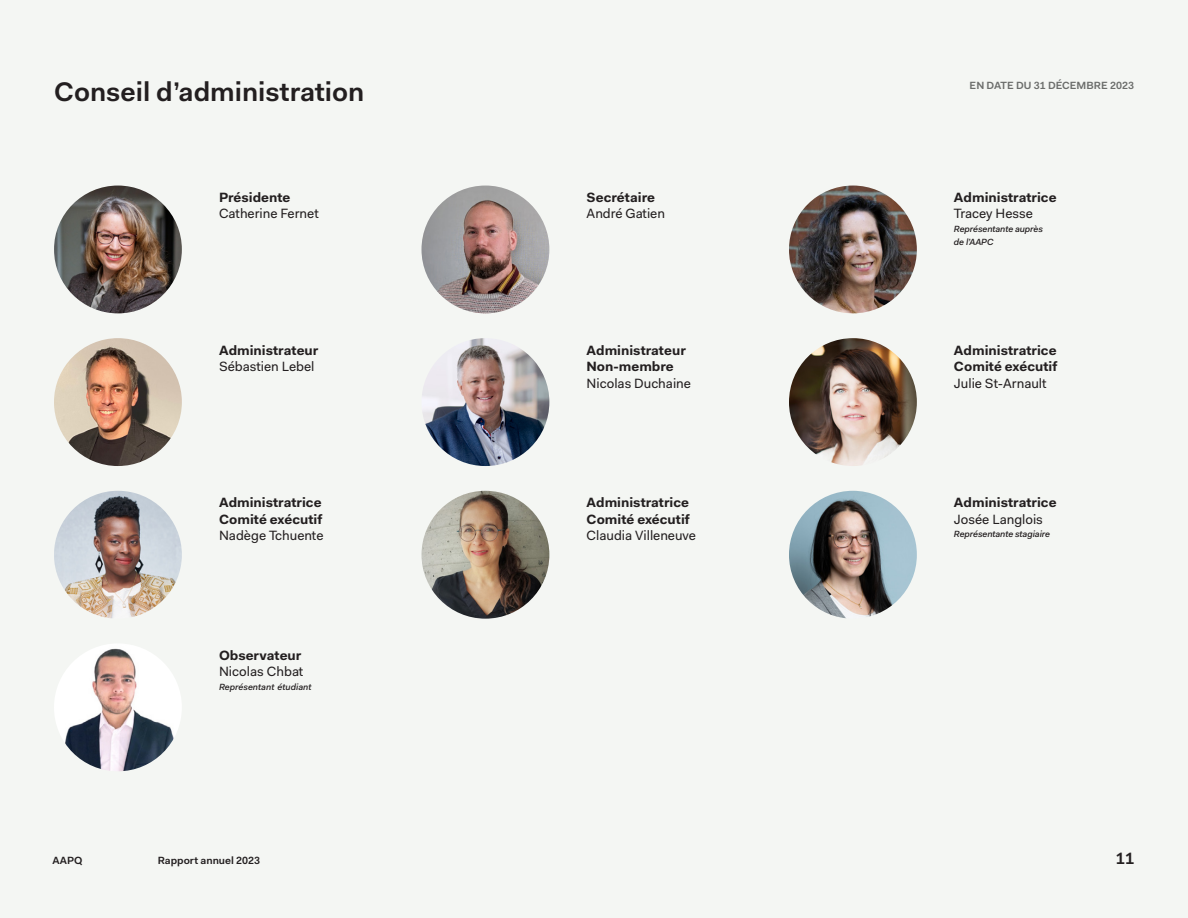
<style>
.page{position:relative;width:1188px;height:918px;background:#f4f6f3}
.page>*{position:absolute;margin:0;border:0;box-sizing:border-box;transform-origin:0 0}
.t1{font:600 27px "Fakt Pro";color:#231f20}
.t2{font:600 16.5px "Fakt Pro";color:#231f20}
.t3{font:700 13.5px/16.5px "Fakt Pro";color:#231f20}
.t4{font:13.5px "Fakt Pro";color:#231f20}
.t5{font:600 10.5px "Fakt Pro";color:#6b6d6b}
.t6{font:600 10.5px "Fakt Pro";color:#231f20}
.t7{font:italic 500 9px/13.5px "Fakt Pro";letter-spacing:-.01em;color:#231f20}
</style>
<div class="page">
<img style="left:54px;top:186px;width:128px;height:127px;border-radius:64px">
<img style="left:421px;top:338px;width:128px;height:128px;border-radius:64px">
<img style="left:789px;top:186px;width:128px;height:127px;border-radius:64px">
<img style="left:54px;top:491px;width:128px;height:128px;border-radius:64px">
<img style="left:422px;top:186px;width:127px;height:127px;border-radius:64px">
<img style="left:789px;top:338px;width:128px;height:128px;border-radius:64px">
<img style="left:54px;top:338px;width:128px;height:128px;border-radius:64px">
<img style="left:422px;top:491px;width:127px;height:128px;border-radius:64px">
<img style="left:789px;top:491px;width:128px;height:128px;border-radius:64px">
<img style="left:54px;top:643px;width:128px;height:128px;border-radius:64px">
<h1 class="t1" style="left:54px;top:74px;width:312px">Conseil d’administration</h1>
<p class="t5" style="left:970px;top:78px;width:166px">EN DATE DU 31 DÉCEMBRE 2023</p>
<p class="t3" style="left:219px;top:189px;width:73px">Présidente</p>
<p class="t4" style="left:219px;top:205px;width:101px">Catherine Fernet</p>
<p class="t3" style="left:219px;top:342px;width:101px">Administrateur</p>
<p class="t4" style="left:219px;top:357px;width:97px">Sébastien Lebel</p>
<p class="t3" style="left:219px;top:494px;width:105px">Administratrice<br>Comité exécutif</p>
<p class="t4" style="left:219px;top:527px;width:106px">Nadège Tchuente</p>
<p class="t3" style="left:219px;top:647px;width:84px">Observateur</p>
<p class="t4" style="left:219px;top:663px;width:86px">Nicolas Chbat</p>
<p class="t7" style="left:219px;top:680px;width:94px">Représentant étudiant</p>
<p class="t3" style="left:586px;top:189px;width:70px">Secrétaire</p>
<p class="t4" style="left:586px;top:205px;width:80px">André Gatien</p>
<p class="t3" style="left:586px;top:342px;width:101px">Administrateur<br>Non-membre</p>
<p class="t4" style="left:586px;top:374px;width:106px">Nicolas Duchaine</p>
<p class="t3" style="left:586px;top:494px;width:105px">Administratrice<br>Comité exécutif</p>
<p class="t4" style="left:586px;top:527px;width:111px">Claudia Villeneuve</p>
<p class="t3" style="left:954px;top:189px;width:104px">Administratrice</p>
<p class="t4" style="left:954px;top:205px;width:80px">Tracey Hesse</p>
<p class="t7" style="left:954px;top:222px;width:91px">Représentante auprès de l’AAPC</p>
<p class="t3" style="left:954px;top:342px;width:105px">Administratrice<br>Comité exécutif</p>
<p class="t4" style="left:954px;top:374px;width:94px">Julie St-Arnault</p>
<p class="t3" style="left:954px;top:494px;width:104px">Administratrice</p>
<p class="t4" style="left:954px;top:510px;width:90px">Josée Langlois</p>
<p class="t7" style="left:954px;top:527px;width:98px">Représentante stagiaire</p>
<p class="t6" style="left:53px;top:853px;width:31px">AAPQ</p>
<p class="t6" style="left:158px;top:853px;width:104px">Rapport annuel 2023</p>
<p class="t2" style="left:1116px;top:847px;width:20px">11</p>
</div>
